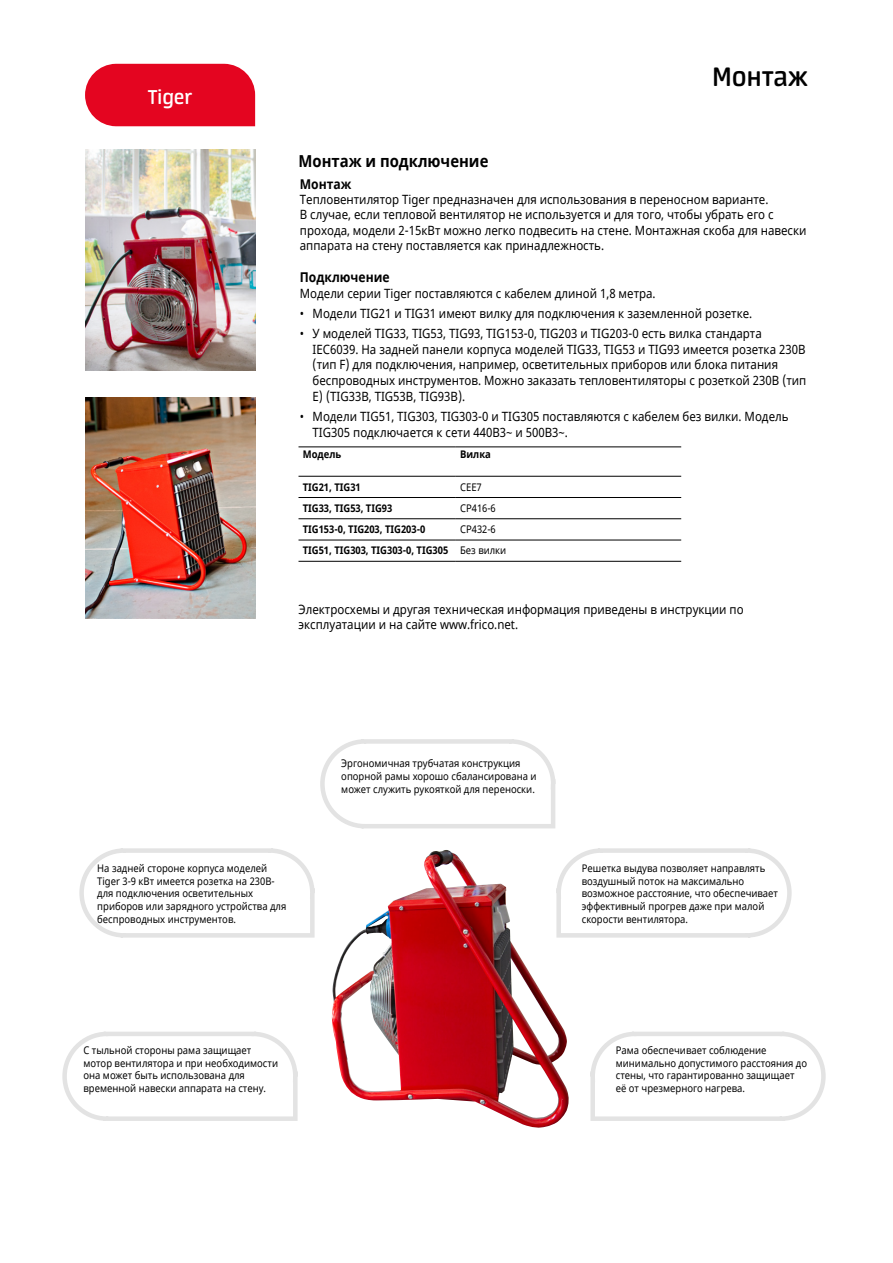
<style>
.page{position:relative;width:893px;height:1263px;background:#fff}
.page>*{position:absolute;margin:0;border:0;box-sizing:border-box;transform-origin:0 0}
.t1{font:600 30px "Neuron";color:#000}
.t2{font:600 22.5px "Neuron";color:#fff}
.t3{font:700 16.5px "Noto Sans";color:#000;scale:.9 1}
.t4{font:700 13.5px "Noto Sans";color:#000;scale:.9 1}
.t5{font:12.75px/15.8px "Noto Sans";color:#000;scale:.9 1}
.t6{font:10.5px/12.6px "Noto Sans";color:#000;scale:.9 1}
.t7{font:700 10.5px/21.3px "Noto Sans";color:#000;scale:.9 1}
.s1{font-weight:400}
</style>
<div class="page">
<img style="left:332px;top:850px;width:237px;height:278px">
<img style="left:85px;top:150px;width:170px;height:221px">
<img style="left:85px;top:398px;width:170px;height:221px">
<div style="left:85px;top:64px;width:170px;height:62px;background:#e40520"></div>
<svg style="left:320px;top:739px;width:236px;height:90px"></svg>
<svg style="left:79px;top:848px;width:236px;height:90px"></svg>
<svg style="left:554px;top:848px;width:238px;height:92px"></svg>
<svg style="left:590px;top:1031px;width:236px;height:90px"></svg>
<svg style="left:62px;top:1031px;width:236px;height:90px"></svg>
<hr style="left:298px;top:446px;width:158px;height:1px;background:#000">
<hr style="left:456px;top:446px;width:225px;height:1px;background:#000">
<hr style="left:298px;top:476px;width:158px;height:1px;background:#000">
<hr style="left:456px;top:476px;width:225px;height:1px;background:#000">
<hr style="left:298px;top:561px;width:158px;height:1px;background:#000">
<hr style="left:456px;top:561px;width:225px;height:1px;background:#000">
<hr style="left:298px;top:497px;width:158px;height:1px;background:#000">
<hr style="left:456px;top:497px;width:225px;height:1px;background:#000">
<hr style="left:298px;top:518px;width:158px;height:1px;background:#000">
<hr style="left:456px;top:518px;width:225px;height:1px;background:#000">
<hr style="left:298px;top:540px;width:158px;height:1px;background:#000">
<hr style="left:456px;top:540px;width:225px;height:1px;background:#000">
<h2 class="t2" style="left:148px;top:85px;width:46px">Tiger</h2>
<h1 class="t1" style="left:713px;top:60px;width:97px">Mонтаж</h1>
<p class="t3" style="left:298px;top:150px;width:213px">Монтаж и подключение</p>
<p class="t4" style="left:300px;top:174px;width:59px">Mонтаж</p>
<p class="t5" style="left:300px;top:192px;width:564px;line-height:15.3px">Тепловентилятор Tiger предназначен для использования в переносном варианте.<br>В случае, если тепловой вентилятор не используется и для того, чтобы убрать его с прохода, модели 2-15кВт можно легко подвесить на стене. Монтажная скоба для навески аппарата на стену поставляется как принадлежность.</p>
<p class="t4" style="left:300px;top:268px;width:101px">Подключение</p>
<p class="t5" style="left:300px;top:286px;width:397px">Модели серии Tiger поставляются с кабелем длиной 1,8 метра.</p>
<p class="t5" style="left:300px;top:306px;width:504px">• Модели TIG21 и TIG31 имеют вилку для подключения к заземленной розетке.</p>
<p class="t5" style="left:313px;top:326px;width:550px;text-indent:-13px">• У моделей TIG33, TIG53, TIG93, TIG153-0, TIG203 и TIG203-0 есть вилка стандарта IEC6039. На задней панели корпуса моделей TIG33, TIG53 и TIG93 имеется розетка 230В (тип F) для подключения, например, осветительных приборов или блока питания беспроводных инструментов. Можно заказать тепловентиляторы с розеткой 230В (тип Е) (TIG33B, TIG53B, TIG93B).</p>
<p class="t5" style="left:313px;top:409px;width:530px;text-indent:-13px">• Модели TIG51, TIG303, TIG303-0 и TIG305 поставляются с кабелем без вилки. Модель<br>TIG305 подключается к сети 440В3~ и 500В3~.</p>
<p class="t7" style="left:303px;top:444px;width:44px">Модель</p>
<p class="t7" style="left:460px;top:444px;width:36px">Вилка</p>
<p class="t7" style="left:303px;top:476px;width:66px">TIG21, TIG31</p>
<p class="t6" style="left:460px;top:481px;width:26px">CEE7</p>
<p class="t7" style="left:303px;top:497px;width:101px">TIG33, TIG53, TIG93</p>
<p class="t6" style="left:460px;top:502px;width:41px">CP416-6</p>
<p class="t7" style="left:303px;top:519px;width:138px">TIG153-0, TIG203, TIG203-0</p>
<p class="t7" style="left:303px;top:519px;width:228px;text-indent:157px"><span class="s1">CP432-6<br></span>TIG51, TIG303, TIG303-0, TIG305 <span class="s1">Без вилки</span></p>
<p class="t5" style="left:298px;top:602px;width:496px;line-height:15.3px">Электросхемы и другая техническая информация приведены в инструкции по эксплуатации и на сайте www.frico.net.</p>
<p class="t6" style="left:97px;top:862px;width:212px">На задней стороне корпуса моделей Tiger 3-9 кВт имеется розетка на 230В&shy;для подключения осветительных приборов или зарядного устройства для беспроводных инструментов.</p>
<p class="t6" style="left:83px;top:1044px;width:218px">С тыльной стороны рама защищает мотор вентилятора и при необходимости она может быть использована для временной навески аппарата на стену.</p>
<p class="t6" style="left:341px;top:758px;width:218px">Эргономичная трубчатая конструкция опорной рамы хорошо сбалансирована и может служить рукояткой для переноски.</p>
<p class="t6" style="left:582px;top:862px;width:220px">Решетка выдува позволяет направлять воздушный поток на максимально возможное расстояние, что обеспечивает эффективный прогрев даже при малой скорости вентилятора.</p>
<p class="t6" style="left:616px;top:1044px;width:214px">Рама обеспечивает соблюдение минимально допустимого расстояния до стены, что гарантированно защищает её от чрезмерного нагрева.</p>
</div>
